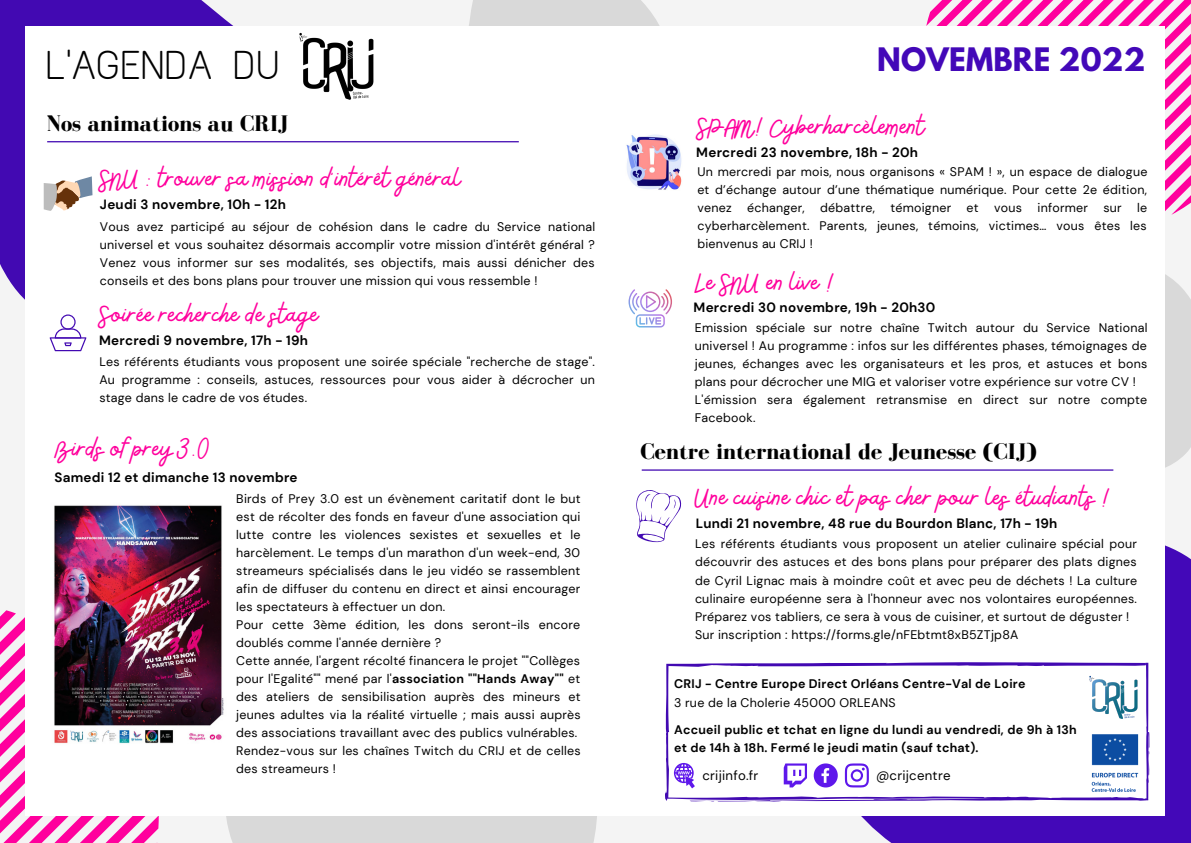
<style>
.page{position:relative;width:1191px;height:843px;background:#fff}
.page>*{position:absolute;margin:0;border:0;box-sizing:border-box;transform-origin:0 0}
.t1{font:40.2px "Text Me One";letter-spacing:.01em;color:#000}
.t2{font:30.1px "Bellaboo";color:#ff009d}
.t3{font:700 28.7px "League Spartan";letter-spacing:.01em;color:#4308b8}
.t4{font:700 23.1px "Bodoni FLF";color:#000}
.t5{font:700 13.4px "DM Sans";letter-spacing:.02em;color:#000}
.t6{font:13.2px "DM Sans";letter-spacing:.02em;color:#000}
.t7{font:12.4px/18px "DM Sans";letter-spacing:.02em;color:#000;text-align:justify}
.t8{font:700 12.4px/18px "DM Sans";letter-spacing:.02em;color:#000}
.s1{font-weight:700}
</style>
<div class="page">
<svg style="left:187px;top:816px;width:476px;height:26px;fill:#d9d9d9"></svg>
<svg style="left:0;top:0;width:374px;height:372px;fill:#4209b2"></svg>
<svg style="left:921px;top:0;width:269px;height:208px"></svg>
<svg style="left:1165px;top:208px;width:25px;height:222px;fill:#d9d9d9"></svg>
<svg style="left:768px;top:430px;width:422px;height:412px;fill:#4308b8"></svg>
<svg style="left:412px;top:0;width:282px;height:26px;fill:#d9d9d9"></svg>
<svg style="left:0;top:601px;width:159px;height:241px"></svg>
<div style="left:26px;top:26px;width:1138px;height:789px;background:#fff"></div>
<svg style="left:47px;top:141px;width:472px;height:1px"></svg>
<img style="left:299px;top:32px;width:75px;height:68px">
<svg style="left:665px;top:662px;width:484px;height:139px"></svg>
<img style="left:1079px;top:674px;width:69px;height:48px">
<img style="left:1088px;top:730px;width:55px;height:64px">
<svg style="left:844px;top:763px;width:24px;height:24px"></svg>
<svg style="left:813px;top:763px;width:24px;height:24px"></svg>
<svg style="left:783px;top:763px;width:23px;height:24px"></svg>
<svg style="left:673px;top:762px;width:21px;height:26px"></svg>
<svg style="left:641px;top:469px;width:472px;height:1px"></svg>
<img style="left:54px;top:505px;width:170px;height:239px">
<svg style="left:44px;top:176px;width:48px;height:35px"></svg>
<svg style="left:50px;top:314px;width:36px;height:37px"></svg>
<svg style="left:628px;top:289px;width:44px;height:38px"></svg>
<img style="left:626px;top:134px;width:56px;height:56px">
<svg style="left:636px;top:490px;width:45px;height:52px"></svg>
<h1 class="t1" style="left:46px;top:41px;width:235px">L'AGENDA DU</h1>
<h3 class="t4" style="left:47px;top:110px;width:243px">Nos animations au CRIJ</h3>
<h2 class="t2" style="left:100px;top:159px;width:362px">SNU : trouver sa mission d'intérêt général</h2>
<p class="t5" style="left:100px;top:196px;width:187px">Jeudi 3 novembre, 10h - 12h</p>
<p class="t7" style="left:100px;top:218px;width:497px">Vous avez participé au séjour de cohésion dans le cadre du Service national universel et vous souhaitez désormais accomplir votre mission d'intérêt général ?<br>Venez vous informer sur ses modalités, ses objectifs, mais aussi dénicher des conseils et des bons plans pour trouver une mission qui vous ressemble !</p>
<h2 class="t2" style="left:99px;top:294px;width:220px">Soirée recherche de stage</h2>
<p class="t5" style="left:99px;top:331px;width:210px">Mercredi 9 novembre, 17h - 19h</p>
<p class="t7" style="left:99px;top:352px;width:497px">Les référents étudiants vous proposent une soirée spéciale "recherche de stage".<br>Au programme : conseils, astuces, ressources pour vous aider à décrocher un stage dans le cadre de vos études.</p>
<h2 class="t2" style="left:56px;top:428px;width:157px">Birds of prey 3.0</h2>
<p class="t5" style="left:54px;top:468px;width:245px">Samedi 12 et dimanche 13 novembre</p>
<p class="t7" style="left:236px;top:489px;width:346px;text-align:left">Birds of Prey 3.0 est un évènement caritatif dont le but est de récolter des fonds en faveur d'une association qui lutte contre les violences sexistes et sexuelles et le harcèlement. Le temps d'un marathon d'un week-end, 30 streameurs spécialisés dans le jeu vidéo se rassemblent afin de diffuser du contenu en direct et ainsi encourager les spectateurs à effectuer un don.<br>Pour cette 3ème édition, les dons seront-ils encore doublés comme l'année dernière ?<br>Cette année, l'argent récolté financera le projet ""Collèges pour l'Egalité"" mené par l'<span class="s1">association ""Hands Away""</span> et des ateliers de sensibilisation auprès des mineurs et jeunes adultes via la réalité virtuelle ; mais aussi auprès des associations travaillant avec des publics vulnérables.<br>Rendez-vous sur les chaînes Twitch du CRIJ et de celles des streameurs !</p>
<h3 class="t3" style="left:877px;top:45px;width:270px">NOVEMBRE 2022</h3>
<h2 class="t2" style="left:697px;top:106px;width:228px">SPAM! Cyberharcèlement</h2>
<p class="t5" style="left:696px;top:144px;width:223px">Mercredi 23 novembre, 18h - 20h</p>
<p class="t7" style="left:697px;top:162px;width:451px">Un mercredi par mois, nous organisons « SPAM ! », un espace de dialogue et d’échange autour d’une thématique numérique. Pour cette 2e édition, venez échanger, débattre, témoigner et vous informer sur le cyberharcèlement. Parents, jeunes, témoins, victimes… vous êtes les bienvenus au CRIJ !</p>
<h2 class="t2" style="left:695px;top:263px;width:141px">Le SNU en live !</h2>
<p class="t5" style="left:693px;top:299px;width:243px">Mercredi 30 novembre, 19h - 20h30</p>
<p class="t7" style="left:694px;top:318px;width:454px;text-align:left">Emission spéciale sur notre chaîne Twitch autour du Service National universel ! Au programme : infos sur les différentes phases, témoignages de jeunes, échanges avec les organisateurs et les pros, et astuces et bons plans pour décrocher une MIG et valoriser votre expérience sur votre CV !<br>L'émission sera également retransmise en direct sur notre compte Facebook.</p>
<h3 class="t4" style="left:640px;top:438px;width:398px">Centre international de Jeunesse (CIJ)</h3>
<h2 class="t2" style="left:694px;top:478px;width:417px">Une cuisine chic et pas cher pour les étudiants !</h2>
<p class="t5" style="left:695px;top:515px;width:363px">Lundi 21 novembre, 48 rue du Bourdon Blanc, 17h - 19h</p>
<p class="t7" style="left:695px;top:535px;width:444px;text-align:left">Les référents étudiants vous proposent un atelier culinaire spécial pour découvrir des astuces et des bons plans pour préparer des plats dignes de Cyril Lignac mais à moindre coût et avec peu de déchets ! La culture culinaire européenne sera à l'honneur avec nos volontaires européennes.<br>Préparez vos tabliers, ce sera à vous de cuisiner, et surtout de déguster !<br>Sur inscription : https://forms.gle/nFEbtmt8xB5ZTjp8A</p>
<p class="t8" style="left:674px;top:675px;width:353px">CRIJ - Centre Europe Direct Orléans Centre-Val de Loire</p>
<p class="t7" style="left:674px;top:693px;width:223px">3 rue de la Cholerie 45000 ORLEANS</p>
<p class="t8" style="left:674px;top:721px;width:404px">Accueil public et tchat en ligne du lundi au vendredi, de 9h à 13h et de 14h à 18h. Fermé le jeudi matin (sauf tchat).</p>
<p class="t6" style="left:702px;top:766px;width:57px">crijinfo.fr</p>
<p class="t6" style="left:875px;top:766px;width:76px">@crijcentre</p>
</div>
